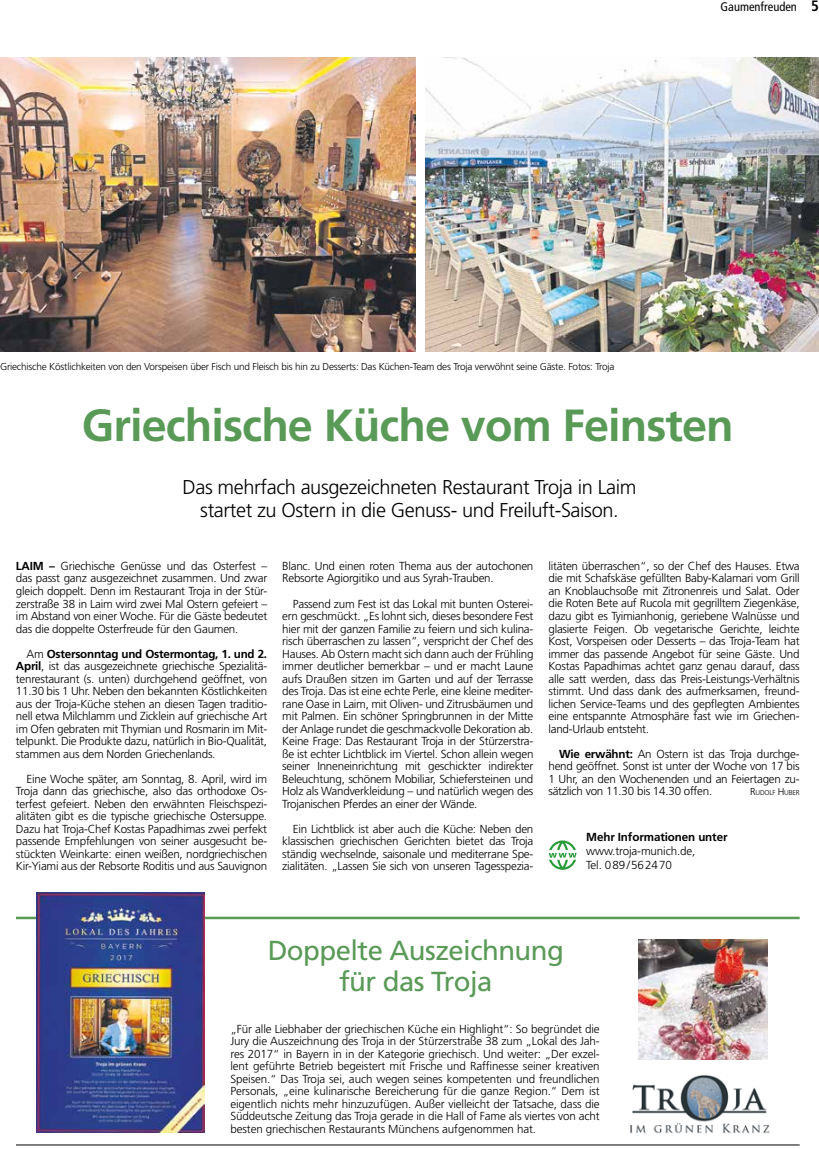
<style>
.page{position:relative;width:819px;height:1149px;background:#fff}
.page>*{position:absolute;margin:0;border:0;box-sizing:border-box;transform-origin:0 0}
.t1{font:700 45px "Frutiger LT Std";letter-spacing:-.02em;color:#599a57}
.t2{font:27.5px/31.2px "Frutiger LT Std";letter-spacing:-.02em;color:#599a57;text-align:center}
.t3{font:300 20px/23.8px "Frutiger LT Std";letter-spacing:-.02em;color:#000;text-align:center}
.t4{font:condensed 12.5px "Frutiger LT Std";color:#000}
.t5{font:300 11.62px/12.5px "Frutiger LT Std";letter-spacing:-.02em;color:#000;text-align:justify}
.t6{font:700 11.62px "Frutiger LT Std";letter-spacing:-.01em;color:#000}
.t7{font:300 10px "Frutiger LT Std";letter-spacing:-.02em;color:#000}
.t8{font:300 7px "Frutiger LT Std";letter-spacing:-.03em;color:#000}
.s1{font-weight:700;font-size:15px}
.s2{font-weight:700}
.s3{font-size:10px}
</style>
<div class="page">
<img style="left:630px;top:1075px;width:140px;height:59px">
<img style="left:0;top:57px;width:416px;height:294px">
<img style="left:425px;top:57px;width:394px;height:294px">
<hr style="left:16px;top:1144px;width:783px;height:1px;background:#000">
<hr style="left:16px;top:916px;width:783px;height:2px;background:#599a57">
<img style="left:36px;top:892px;width:168px;height:240px">
<svg style="left:548px;top:840px;width:28px;height:29px"></svg>
<img style="left:638px;top:939px;width:129px;height:120px">
<p class="t4" style="left:720px;top:0;width:100px">Gaumenfreuden <span class="s1">5</span></p>
<p class="t7" style="left:0;top:360px;width:616px">Griechische Köstlichkeiten von den Vorspeisen über Fisch und Fleisch bis hin zu Desserts: Das Küchen-Team des Troja verwöhnt seine Gäste. Fotos: Troja</p>
<h1 class="t1" style="left:82px;top:399px;width:653px">Griechische Küche vom Feinsten</h1>
<h3 class="t3" style="left:182px;top:475px;width:455px">Das mehrfach ausgezeichneten Restaurant Troja in Laim startet zu Ostern in die Genuss- und Freiluft-Saison.</h3>
<p class="t5" style="left:16px;top:559px;width:253px"><span class="s2">LAIM –</span> Griechische Genüsse und das Osterfest – das passt ganz ausgezeichnet zusammen. Und zwar gleich doppelt. Denn im Restaurant Troja in der Stür&shy;zerstraße 38 in Laim wird zwei Mal Ostern gefeiert – im Abstand von einer Woche. Für die Gäste bedeutet das die doppelte Osterfreude für den Gaumen.</p>
<p class="t5" style="left:16px;top:647px;width:253px;text-indent:11px">Am <span class="s2">Ostersonntag und Ostermontag, 1. und 2.<br>April</span>, ist das ausgezeichnete griechische Spezialitä&shy;tenrestaurant (s. unten) durchgehend geöffnet, von 11.30 bis 1 Uhr. Neben den bekannten Köstlichkeiten aus der Troja-Küche stehen an diesen Tagen traditio&shy;nell etwa Milchlamm und Zicklein auf griechische Art im Ofen gebraten mit Thymian und Rosmarin im Mit&shy;telpunkt. Die Produkte dazu, natürlich in Bio-Qualität, stammen aus dem Norden Griechenlands.</p>
<p class="t5" style="left:16px;top:772px;width:253px;text-indent:11px">Eine Woche später, am Sonntag, 8. April, wird im Troja dann das griechische, also das orthodoxe Os&shy;terfest gefeiert. Neben den erwähnten Fleischspezi&shy;alitäten gibt es die typische griechische Ostersuppe.<br>Dazu hat Troja-Chef Kostas Papadhimas zwei perfekt passende Empfehlungen von seiner ausgesucht be&shy;stückten Weinkarte: einen weißen, nordgriechischen Kir-Yiami aus der Rebsorte Roditis und aus Sauvignon</p>
<p class="t5" style="left:282px;top:559px;width:253px">Blanc. Und einen roten Thema aus der autochonen<br>Rebsorte Agiorgitiko und aus Syrah-Trauben.</p>
<p class="t5" style="left:282px;top:597px;width:253px;text-indent:11px">Passend zum Fest ist das Lokal mit bunten Osterei&shy;ern geschmückt. „Es lohnt sich, dieses besondere Fest hier mit der ganzen Familie zu feiern und sich kulina&shy;risch überraschen zu lassen“, verspricht der Chef des Hauses. Ab Ostern macht sich dann auch der Frühling immer deutlicher bemerkbar – und er macht Laune aufs Draußen sitzen im Garten und auf der Terrasse des Troja. Das ist eine echte Perle, eine kleine mediter&shy;rane Oase in Laim, mit Oliven- und Zitrusbäumen und mit Palmen. Ein schöner Springbrunnen in der Mitte der Anlage rundet die geschmackvolle Dekoration ab.<br>Keine Frage: Das Restaurant Troja in der Stürzerstra&shy;ße ist echter Lichtblick im Viertel. Schon allein wegen seiner Inneneinrichtung mit geschickter indirekter Beleuchtung, schönem Mobiliar, Schiefersteinen und Holz als Wandverkleidung – und natürlich wegen des Trojanischen Pferdes an einer der Wände.</p>
<p class="t5" style="left:282px;top:822px;width:253px;text-indent:11px">Ein Lichtblick ist aber auch die Küche: Neben den klassischen griechischen Gerichten bietet das Troja ständig wechselnde, saisonale und mediterrane Spe&shy;zialitäten. „Lassen Sie sich von unseren Tagesspezia-</p>
<p class="t5" style="left:548px;top:559px;width:253px">litäten überraschen“, so der Chef des Hauses. Etwa die mit Schafskäse gefüllten Baby-Kalamari vom Grill an Knoblauchsoße mit Zitronenreis und Salat. Oder die Roten Bete auf Rucola mit gegrilltem Ziegenkäse, dazu gibt es Tyimianhonig, geriebene Walnüsse und glasierte Feigen. Ob vegetarische Gerichte, leichte Kost, Vorspeisen oder Desserts – das Troja-Team hat immer das passende Angebot für seine Gäste. Und Kostas Papadhimas achtet ganz genau darauf, dass alle satt werden, dass das Preis-Leistungs-Verhältnis stimmt. Und dass dank des aufmerksamen, freund&shy;lichen Service-Teams und des gepflegten Ambientes eine entspannte Atmosphäre fast wie im Griechen&shy;land-Urlaub entsteht.</p>
<p class="t5" style="left:548px;top:747px;width:253px;text-indent:11px"><span class="s2">Wie erwähnt:</span> An Ostern ist das Troja durchge&shy;hend geöffnet. Sonst ist unter der Woche von 17 bis 1 Uhr, an den Wochenenden und an Feiertagen zu&shy;sätzlich von 11.30 bis 14.30 offen.</p>
<p class="t8" style="left:750px;top:788px;width:50px"><span class="s3">R</span>UDOLF <span class="s3">H</span>UBER</p>
<p class="t6" style="left:586px;top:830px;width:143px">Mehr Informationen unter</p>
<p class="t5" style="left:586px;top:844px;width:111px;line-height:14px">www.troja-munich.de,<br>Tel. 089/562470</p>
<h2 class="t2" style="left:268px;top:934px;width:298px">Doppelte Auszeichnung für das Troja</h2>
<p class="t5" style="left:230px;top:1022px;width:371px">„Für alle Liebhaber der griechischen Küche ein Highlight“: So begründet die Jury die Auszeichnung des Troja in der Stürzerstraße 38 zum „Lokal des Jah&shy;res 2017“ in Bayern in in der Kategorie griechisch. Und weiter: „Der exzel&shy;lent geführte Betrieb begeistert mit Frische und Raffinesse seiner kreativen Speisen.“ Das Troja sei, auch wegen seines kompetenten und freundlichen Personals, „eine kulinarische Bereicherung für die ganze Region.“ Dem ist eigentlich nichts mehr hinzuzufügen. Außer vielleicht der Tatsache, dass die Süddeutsche Zeitung das Troja gerade in die Hall of Fame als viertes von acht besten griechischen Restaurants Münchens aufgenommen hat.</p>
</div>
